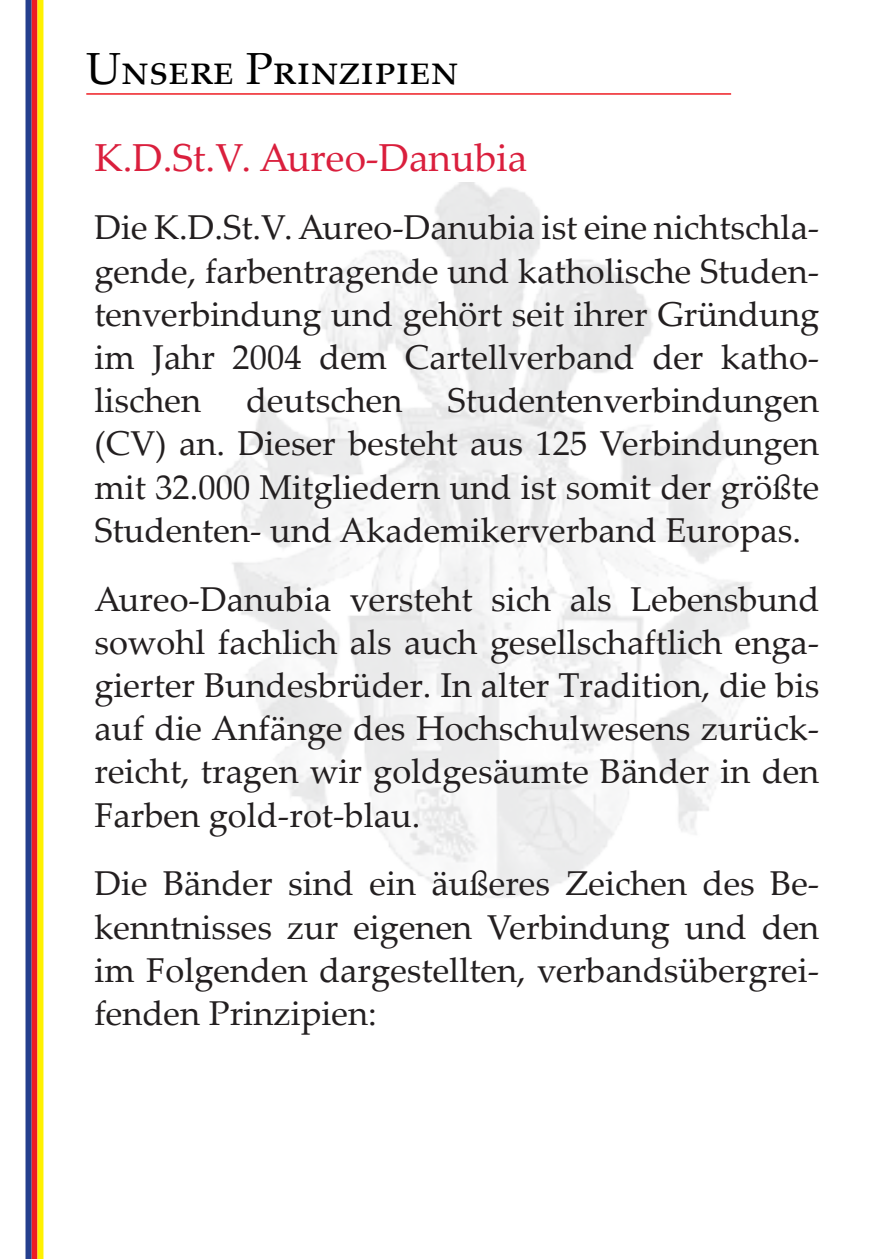
<style>
.page{position:relative;width:893px;height:1259px;background:#fff}
.page>*{position:absolute;margin:0;border:0;box-sizing:border-box;transform-origin:0 0}
.t1{font:45px "Palatino Linotype";color:#000}
.Text_Erläuterung{font:39px "Palatino Linotype";color:#da1f3d}
.Text_Erläuterung-2{font:34.5px/43.2px "Palatino Linotype";color:#231f20;text-align:justify}
</style>
<div class="page">
<div style="left:31px;top:0;width:6px;height:1259px;background:#ee1d23"></div>
<div style="left:37px;top:0;width:6px;height:1259px;background:#fff101"></div>
<div style="left:26px;top:0;width:6px;height:1259px;background:#253f8e"></div>
<hr style="left:86px;top:93px;width:645px;height:2px;background:#ee1d23">
<p class="t1" style="left:86px;top:37px;width:374px">Unsere Prinzipien</p>
<p class="Text_Erläuterung" style="left:94px;top:130px;width:434px">K.D.St.V. Aureo-Danubia</p>
<p class="Text_Erläuterung-2" style="left:94px;top:205px;width:726px">Die K.D.St.V. Aureo-Danubia ist eine nichtschla&shy;gende, farbentragende und katholische Studen&shy;tenverbindung und gehört seit ihrer Gründung im Jahr 2004 dem Cartellverband der katho&shy;lischen</p>
<p class="Text_Erläuterung-2" style="left:94px;top:377px;width:726px;text-indent:353px">Studentenverbindungen (CV) an. Dieser besteht aus 125 Verbindungen mit 32.000 Mitgliedern und ist somit der größte Studenten- und Akademikerverband Europas.</p>
<p class="Text_Erläuterung-2" style="left:94px;top:576px;width:726px">Aureo-Danubia versteht sich als Lebensbund sowohl fachlich als auch gesellschaftlich enga&shy;gierter Bundesbrüder. In alter Tradition, die bis auf die Anfänge des Hochschulwesens zurück&shy;reicht, tragen wir goldgesäumte Bänder in den Farben gold-rot-blau.</p>
<p class="Text_Erläuterung-2" style="left:94px;top:860px;width:726px">Die Bänder sind ein äußeres Zeichen des Be&shy;kenntnisses zur eigenen Verbindung und den im Folgenden dargestellten, verbandsübergrei&shy;fenden Prinzipien:</p>
<p class="Text_Erläuterung-2" style="left:246px;top:377px;width:158px">deutschen</p>
</div>
